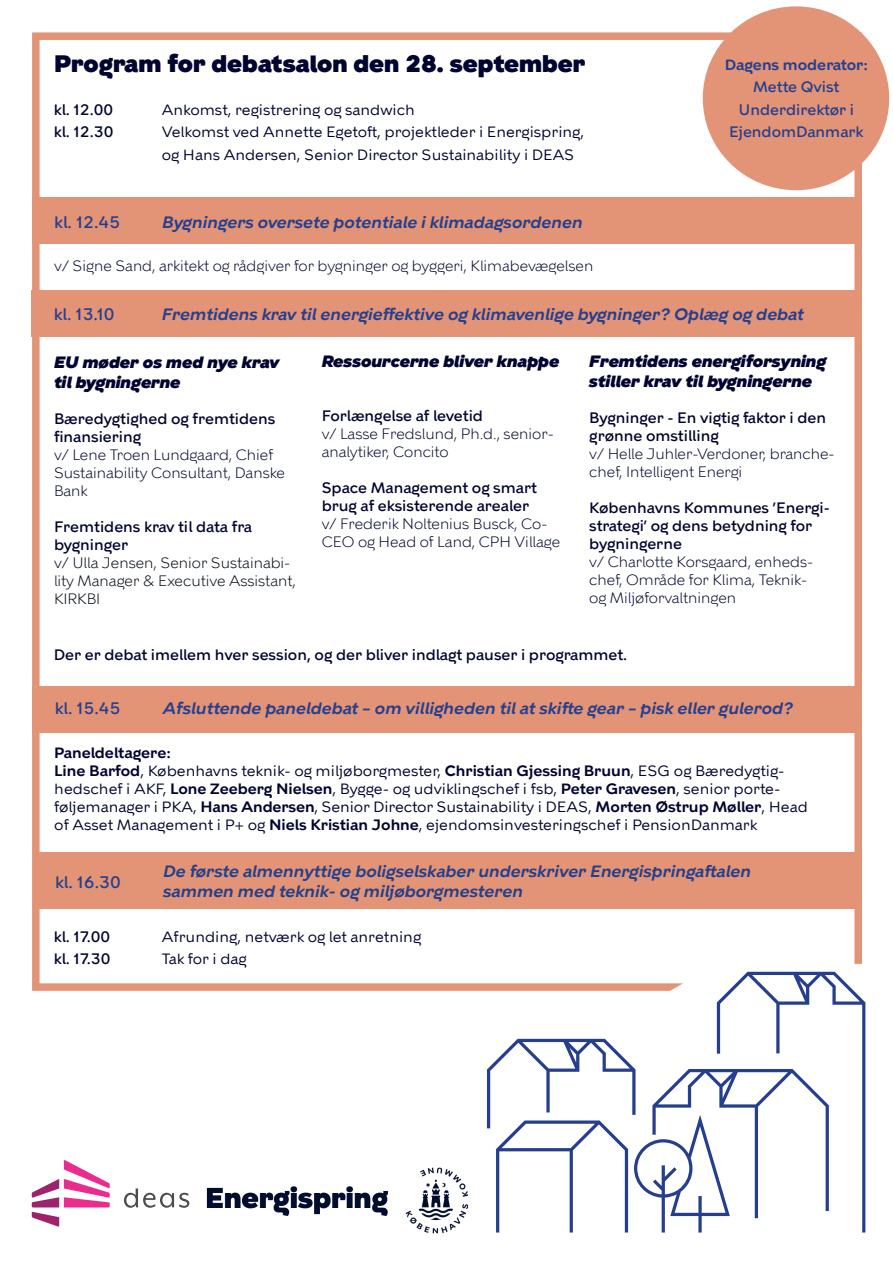
<style>
.page{position:relative;width:893px;height:1263px;background:#fff}
.page>*{position:absolute;margin:0;border:0;box-sizing:border-box;transform-origin:0 0}
.t1{font:900 24px "KBH";color:#000430}
.t2{font:italic 600 16.5px "KBH";color:#253f8e}
.t3{font:italic 900 16.5px/19.8px "KBH";color:#000430}
.t4{font:italic 600 16.5px/19.8px "KBH";color:#24408a}
.t5{font:500 16.5px "KBH";color:#253f8e}
.t6{font:15px/18px "KBH";color:#000430}
.t7{font:300 15px/18px "KBH";color:#000430}
.t8{font:500 15px/18px "KBH";color:#000430}
.t9{font:300 15px/18px "KBH";color:#000911}
.t10{font:500 15px "KBH";color:#253f8e}
.t11{font:600 15px "KBH";color:#253f8e}
.s1{color:#000430}
.s2{font-weight:600}
.s3{color:#24408a}
</style>
<div class="page">
<div style="left:34px;top:852px;width:827px;height:56px;background:#e39477"></div>
<div style="left:33px;top:686px;width:828px;height:46px;background:#e39477"></div>
<div style="left:32px;top:291px;width:829px;height:46px;background:#e39477"></div>
<div style="left:32px;top:197px;width:829px;height:47px;background:#e39477"></div>
<div style="left:32px;top:32px;width:830px;height:959px;border:8px solid #e39477"></div>
<img style="left:206px;top:1167px;width:263px;height:67px">
<svg style="left:470px;top:964px;width:396px;height:269px"></svg>
<svg style="left:487px;top:972px;width:378px;height:260px"></svg>
<div style="left:703px;top:6px;width:186px;height:184px;background:#e39477;border-radius:50%"></div>
<svg style="left:32px;top:1160px;width:78px;height:66px"></svg>
<svg style="left:124px;top:1188px;width:65px;height:20px"></svg>
<p class="t1" style="left:54px;top:49px;width:533px">Program for debatsalon den 28. september</p>
<p class="t8" style="left:54px;top:100px;width:61px">kl. 12.00</p>
<p class="t6" style="left:162px;top:100px;width:255px">Ankomst, registrering og sandwich</p>
<p class="t8" style="left:54px;top:123px;width:61px">kl. 12.30</p>
<p class="t6" style="left:162px;top:121px;width:424px;line-height:22.5px">Velkomst ved Annette Egetoft, projektleder i Energispring, og Hans Andersen, Senior Director Sustainability i DEAS</p>
<p class="t5" style="left:54px;top:212px;width:67px">kl. 12.45</p>
<p class="t2" style="left:162px;top:212px;width:422px">Bygningers oversete potentiale i klimadagsordenen</p>
<p class="t7" style="left:54px;top:257px;width:540px">v/ Signe Sand, arkitekt og rådgiver for bygninger og byggeri, Klimabevægelsen</p>
<p class="t11" style="left:725px;top:55px;width:144px">Dagens moderator:</p>
<p class="t10" style="left:753px;top:78px;width:88px">Mette Qvist</p>
<p class="t10" style="left:738px;top:100px;width:117px">Underdirektør i</p>
<p class="t10" style="left:729px;top:123px;width:136px">EjendomDanmark</p>
<p class="t5" style="left:54px;top:304px;width:62px">kl. 13.10</p>
<p class="t2" style="left:162px;top:305px;width:643px">Fremtidens krav til energieffektive og klimavenlige bygninger? Oplæg og debat</p>
<p class="t3" style="left:54px;top:352px;width:227px">EU møder os med nye krav til bygningerne</p>
<p class="t8" style="left:54px;top:409px;width:223px">Bæredygtighed og fremtidens</p>
<p class="t8" style="left:54px;top:427px;width:89px">finansiering</p>
<p class="t7" style="left:54px;top:445px;width:232px">v/ Lene Troen Lundgaard, Chief<br>Sustainability Consultant, Danske<br>Bank</p>
<p class="t8" style="left:54px;top:517px;width:199px">Fremtidens krav til data fra</p>
<p class="t8" style="left:54px;top:535px;width:76px">bygninger</p>
<p class="t9" style="left:54px;top:553px;width:243px"><span class="s1">v/</span> Ulla Jensen, Senior Sustainabi&shy;lity Manager &amp; Executive Assistant,<br>KIRKBI</p>
<p class="t3" style="left:589px;top:352px;width:238px">Fremtidens energiforsyning</p>
<p class="t3" style="left:589px;top:372px;width:224px">stiller krav til bygningerne</p>
<p class="t8" style="left:589px;top:409px;width:238px">Bygninger - En vigtig faktor i den grønne omstilling</p>
<p class="t7" style="left:589px;top:445px;width:247px">v/ Helle Juhler-Verdoner, branche&shy;chef, Intelligent Energi</p>
<p class="t8" style="left:589px;top:499px;width:242px">Københavns Kommunes ’Energi&shy;strategi’ og dens betydning for bygningerne</p>
<p class="t7" style="left:589px;top:553px;width:225px">v/ Charlotte Korsgaard, enheds&shy;chef, Område for Klima, Teknik-<br>Og Miljøforvaltningen</p>
<p class="t3" style="left:322px;top:352px;width:239px">Ressourcerne bliver knappe</p>
<p class="t8" style="left:322px;top:407px;width:163px">Forlængelse af levetid</p>
<p class="t7" style="left:322px;top:425px;width:234px">v/ Lasse Fredslund, Ph.d., senior&shy;analytiker, Concito</p>
<p class="t8" style="left:322px;top:479px;width:217px">Space Management og smart brug af eksisterende arealer</p>
<p class="t7" style="left:322px;top:515px;width:240px">v/ Frederik Noltenius Busck, Co-<br>CEO og Head of Land, CPH Village</p>
<p class="t8" style="left:54px;top:646px;width:575px">Der er debat imellem hver session, og der bliver indlagt pauser i programmet.</p>
<p class="t5" style="left:55px;top:698px;width:67px">kl. 15.45</p>
<p class="t2" style="left:163px;top:698px;width:632px">Afsluttende paneldebat – om villigheden til at skifte gear – pisk eller gulerod?</p>
<p class="t6" style="left:54px;top:743px;width:732px"><span class="s2">Paneldeltagere:<br>Line Barfod</span>, Københavns teknik- og miljøborgmester, <span class="s2">Christian Gjessing Bruun</span>, ESG og Bæredygtig&shy;hedschef i AKF, <span class="s2">Lone Zeeberg Nielsen</span>, Bygge- og udviklingschef i fsb, <span class="s2">Peter Gravesen</span>, senior porte-</p>
<p class="t6" style="left:54px;top:797px;width:755px">føljemanager i PKA, <span class="s2">Hans Andersen</span>, Senior Director Sustainability i DEAS, <span class="s2">Morten Østrup Møller</span>, Head of Asset Management i P+ og <span class="s2">Niels Kristian Johne</span>, ejendomsinvesteringschef i PensionDanmark</p>
<p class="t5" style="left:55px;top:872px;width:67px">kl. 16.3<span class="s3">0</span></p>
<p class="t4" style="left:163px;top:861px;width:589px">De første almennyttige boligselskaber underskriver Energispringaftalen sammen med teknik- og miljøborgmesteren</p>
<p class="t8" style="left:54px;top:927px;width:58px">kl. 17.00</p>
<p class="t6" style="left:162px;top:927px;width:261px">Afrunding, netværk og let anretning</p>
<p class="t8" style="left:54px;top:950px;width:58px">kl. 17.30</p>
<p class="t6" style="left:162px;top:950px;width:86px">Tak for i dag</p>
</div>
